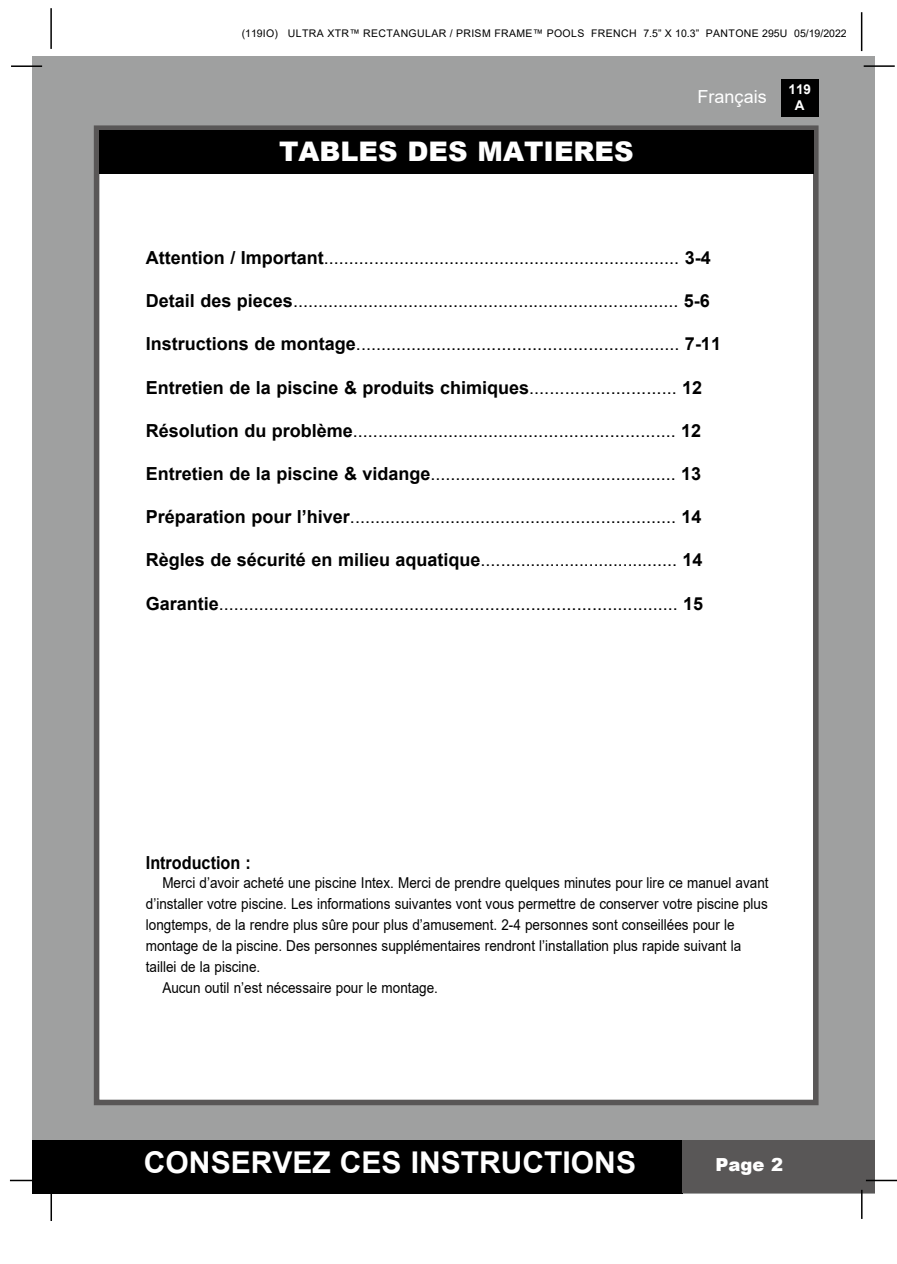
<style>
.page{position:relative;width:897px;height:1264px;background:#fff}
.page>*{position:absolute;margin:0;border:0;box-sizing:border-box;transform-origin:0 0}
.t1{font:700 30px "Arial";color:#fff}
.t2{font:900 27px "Arial";color:#fff}
.t3{font:18px "Arial";color:#000}
.t4{font:700 18px "Arial";color:#000}
.t5{font:700 18px "Arial";color:#000;scale:.9 1}
.t6{font:18px "Arial";color:#fff}
.t7{font:900 18px "Arial";color:#fff}
.t8{font:15px "Arial";color:#000;scale:.9 1}
.t9{font:700 13.5px/16.2px "Arial";color:#fff;text-align:center}
.t10{font:10.5px "Arial";letter-spacing:.035em;color:#000}
.s1{font-weight:700}
.s2{font-weight:400}
</style>
<div class="page">
<div style="left:33px;top:56px;width:842px;height:1137px;background:#9fa0a0"></div>
<div style="left:780px;top:79px;width:38px;height:38px;background:#000"></div>
<hr style="left:863px;top:65px;width:31px;height:2px;background:#000">
<hr style="left:50px;top:8px;width:2px;height:41px;background:#000">
<hr style="left:860px;top:12px;width:2px;height:39px;background:#000">
<div style="left:33px;top:1140px;width:650px;height:53px;background:#000"></div>
<div style="left:682px;top:1140px;width:193px;height:53px;background:#595757"></div>
<hr style="left:865px;top:1179px;width:31px;height:2px;background:#000">
<hr style="left:860px;top:1189px;width:2px;height:30px;background:#000">
<hr style="left:50px;top:1190px;width:2px;height:31px;background:#000">
<hr style="left:10px;top:1179px;width:31px;height:2px;background:#000">
<hr style="left:11px;top:65px;width:31px;height:2px;background:#000">
<div style="left:94px;top:125px;width:724px;height:980px;background:#fff;border:6px solid #595757"></div>
<div style="left:99px;top:130px;width:714px;height:44px;background:#000"></div>
<p class="t10" style="left:242px;top:26px;width:606px">(119IO) ULTRA XTR™ RECTANGULAR / PRISM FRAME™ POOLS FRENCH 7.5” X 10.3” PANTONE 295U 05/19/2022</p>
<h2 class="t2" style="left:279px;top:132px;width:356px">TABLES DES MATIERES</h2>
<p class="t6" style="left:697px;top:84px;width:71px">Français</p>
<p class="t9" style="left:788px;top:81px;width:24px">119<br>A</p>
<p class="t3" style="left:146px;top:245px;width:566px"><span class="s1">Attention / Important</span>....................................................................... <span class="s1">3-4</span></p>
<p class="t3" style="left:146px;top:288px;width:565px"><span class="s1">Detail des pieces</span>............................................................................. <span class="s1">5-6</span></p>
<p class="t3" style="left:146px;top:331px;width:576px"><span class="s1">Instructions de montage</span>................................................................ <span class="s1">7-11</span></p>
<p class="t4" style="left:146px;top:374px;width:558px">Entretien de la piscine &amp; produits chimiques<span class="s2">.............................</span> 12</p>
<p class="t3" style="left:146px;top:418px;width:557px"><span class="s1">Résolution du problème</span>................................................................ <span class="s1">12</span></p>
<p class="t3" style="left:146px;top:461px;width:557px"><span class="s1">Entretien de la piscine &amp; vidange</span>................................................. <span class="s1">13</span></p>
<p class="t3" style="left:146px;top:504px;width:557px"><span class="s1">Préparation pour l’hiver</span>................................................................. <span class="s1">14</span></p>
<p class="t3" style="left:146px;top:547px;width:558px"><span class="s1">Règles de sécurité en milieu aquatique</span>........................................ <span class="s1">14</span></p>
<p class="t3" style="left:146px;top:591px;width:559px"><span class="s1">Garantie</span>........................................................................................... <span class="s1">15</span></p>
<p class="t5" style="left:146px;top:850px;width:118px">Introduction :</p>
<p class="t8" style="left:162px;top:872px;width:675px">Merci d’avoir acheté une piscine Intex. Merci de prendre quelques minutes pour lire ce manuel avant</p>
<p class="t8" style="left:146px;top:893px;width:692px">d’installer votre piscine. Les informations suivantes vont vous permettre de conserver votre piscine plus</p>
<p class="t8" style="left:146px;top:914px;width:655px">longtemps, de la rendre plus sûre pour plus d’amusement. 2-4 personnes sont conseillées pour le</p>
<p class="t8" style="left:146px;top:935px;width:663px">montage de la piscine. Des personnes supplémentaires rendront l’installation plus rapide suivant la</p>
<p class="t8" style="left:146px;top:956px;width:129px">taillei de la piscine.</p>
<p class="t8" style="left:162px;top:977px;width:308px">Aucun outil n’est nécessaire pour le montage.</p>
<h1 class="t1" style="left:144px;top:1141px;width:493px">CONSERVEZ CES INSTRUCTIONS</h1>
<p class="t7" style="left:715px;top:1151px;width:69px">Page 2</p>
</div>
